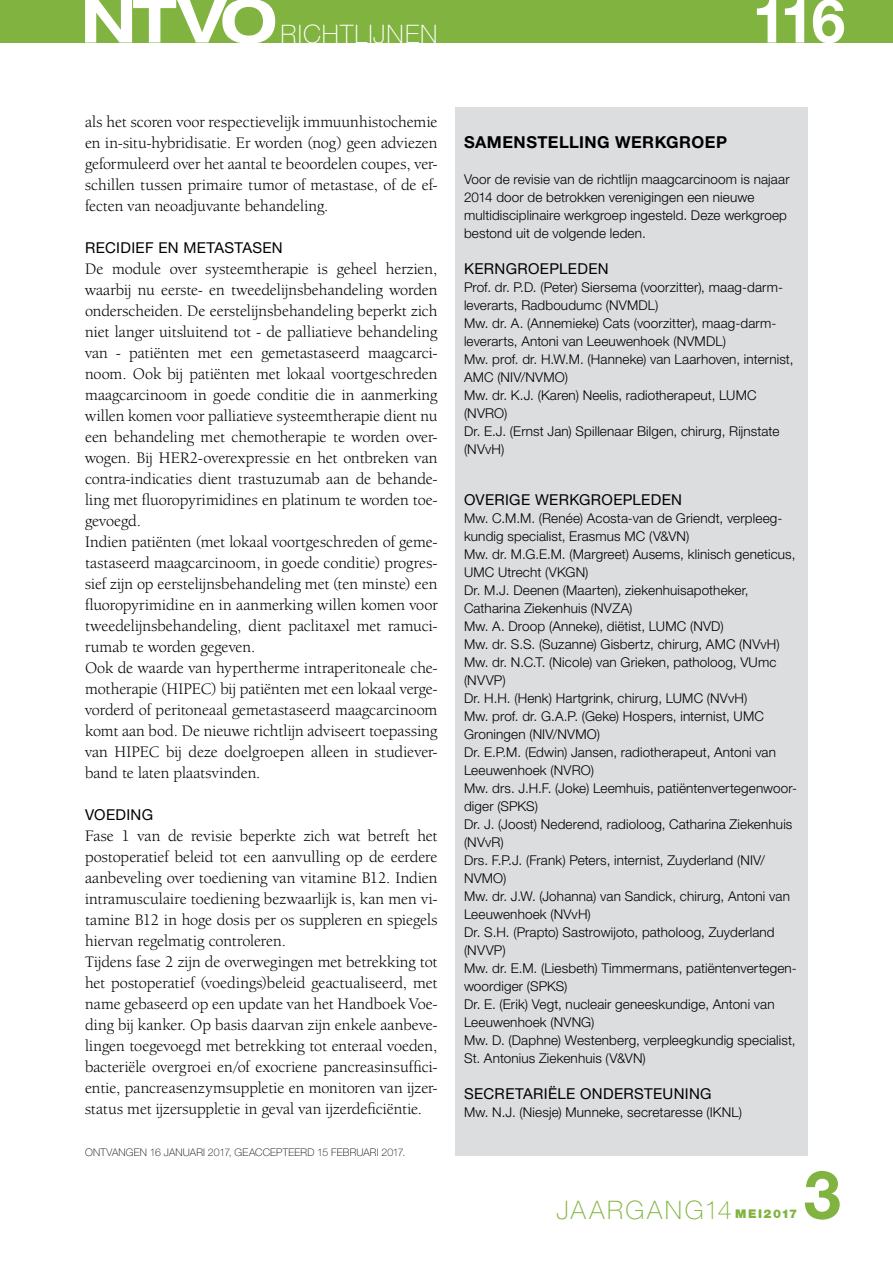
<style>
.page{position:relative;width:893px;height:1263px;background:#fff}
.page>*{position:absolute;margin:0;border:0;box-sizing:border-box;transform-origin:0 0}
.t1{font:700 66.9px "Helvetica Neue LT Std";color:#81b341}
.t2{font:700 60.75px "Helvetica Neue LT Std";color:#fff}
.t3{font:100 25.5px "Helvetica Neue LT Std";letter-spacing:.095em;color:#81b341}
.t4{font:100 25.5px "Helvetica Neue LT Std";letter-spacing:.04em;color:#fff}
.t5{font:16.5px/21px "Berkeley Oldstyle IT Cby BT";color:#000}
.t6{font:700 16.5px "Helvetica Neue LT Std";letter-spacing:.025em;color:#000}
.t7{font:15px "Helvetica Neue LT Std";letter-spacing:.025em;color:#000}
.t8{font:300 13.5px/18px "Helvetica Neue LT Std";letter-spacing:.01em;color:#000}
.t9{font:100 10.5px "Helvetica Neue LT Std";letter-spacing:.015em;color:#000}
.s1{font-weight:900;font-size:12px}
</style>
<div class="page">
<div style="left:0;top:0;width:893px;height:43px;background:#81b341"></div>
<svg style="left:85px;top:0;width:190px;height:43px"></svg>
<div style="left:455px;top:107px;width:353px;height:1049px;background:#dcddde"></div>
<h3 class="t4" style="left:281px;top:19px;width:158px">RICHTLIJNEN</h3>
<h2 class="t2" style="left:752px;top:-17px;width:94px">116</h2>
<p class="t5" style="left:85px;top:111px;width:354px;text-align:justify">als het scoren voor respectievelijk immuunhistochemie en in-situ-hybridisatie. Er worden (nog) geen adviezen geformuleerd over het aantal te beoordelen coupes, ver&shy;schillen tussen primaire tumor of metastase, of de ef&shy;fecten van neoadjuvante behandeling.</p>
<p class="t7" style="left:85px;top:238px;width:199px">RECIDIEF EN METASTASEN</p>
<p class="t5" style="left:85px;top:258px;width:354px">De module over systeemtherapie is geheel herzien, waarbij nu eerste- en tweedelijnsbehandeling worden onderscheiden. De eerstelijnsbehandeling beperkt zich niet langer uitsluitend tot - de palliatieve behandeling van - patiënten met een gemetastaseerd maagcarci&shy;noom. Ook bij patiënten met lokaal voortgeschreden maagcarcinoom in goede conditie die in aanmerking willen komen voor palliatieve systeemtherapie dient nu een behandeling met chemotherapie te worden over&shy;wogen. Bij HER2-overexpressie en het ontbreken van contra-indicaties dient trastuzumab aan de behande&shy;ling met fluoropyrimidines en platinum te worden toe&shy;gevoegd.<br>Indien patiënten (met lokaal voortgeschreden of geme&shy;tastaseerd maagcarcinoom, in goede conditie) progres&shy;sief zijn op eerstelijnsbehandeling met (ten minste) een fluoropyrimidine en in aanmerking willen komen voor tweedelijnsbehandeling, dient paclitaxel met ramuci&shy;rumab te worden gegeven.<br>Ook de waarde van hypertherme intraperitoneale che&shy;motherapie (HIPEC) bij patiënten met een lokaal verge&shy;vorderd of peritoneaal gemetastaseerd maagcarcinoom komt aan bod. De nieuwe richtlijn adviseert toepassing van HIPEC bij deze doelgroepen alleen in studiever&shy;band te laten plaatsvinden.</p>
<p class="t7" style="left:85px;top:805px;width:70px">VOEDING</p>
<p class="t5" style="left:85px;top:825px;width:354px">Fase 1 van de revisie beperkte zich wat betreft het postoperatief beleid tot een aanvulling op de eerdere aanbeveling over toediening van vitamine B12. Indien intramusculaire toediening bezwaarlijk is, kan men vi&shy;tamine B12 in hoge dosis per os suppleren en spiegels hiervan regelmatig controleren.<br>Tijdens fase 2 zijn de overwegingen met betrekking tot het postoperatief (voedings)beleid geactualiseerd, met name gebaseerd op een update van het Handboek Voe&shy;ding bij kanker. Op basis daarvan zijn enkele aanbeve&shy;lingen toegevoegd met betrekking tot enteraal voeden, bacteriële overgroei en/of exocriene pancreasinsuffici&shy;ëntie, pancreasenzymsuppletie en monitoren van ijzer&shy;status met ijzersuppletie in geval van ijzerdeficiëntie.</p>
<p class="t9" style="left:85px;top:1146px;width:322px">ONTVANGEN 16 JANUARI 2017, GEACCEPTEERD 15 FEBRUARI 2017.</p>
<p class="t6" style="left:464px;top:132px;width:265px">SAMENSTELLING WERKGROEP</p>
<p class="t8" style="left:464px;top:170px;width:327px">Voor de revisie van de richtlijn maagcarcinoom is najaar 2014 door de betrokken verenigingen een nieuwe multidisciplinaire werkgroep ingesteld. Deze werkgroep bestond uit de volgende leden.</p>
<p class="t7" style="left:464px;top:260px;width:146px">KERNGROEPLEDEN</p>
<p class="t8" style="left:464px;top:278px;width:331px">Prof. dr. P.D. (Peter) Siersema (voorzitter), maag-darm&shy;leverarts, Radboudumc (NVMDL)<br>Mw. dr. A. (Annemieke) Cats (voorzitter), maag-darm&shy;leverarts, Antoni van Leeuwenhoek (NVMDL)<br>Mw. prof. dr. H.W.M. (Hanneke) van Laarhoven, internist, AMC (NIV/NVMO)<br>Mw. dr. K.J. (Karen) Neelis, radiotherapeut, LUMC (NVRO)<br>Dr. E.J. (Ernst Jan) Spillenaar Bilgen, chirurg, Rijnstate (NVvH)</p>
<p class="t7" style="left:464px;top:490px;width:219px">OVERIGE WERKGROEPLEDEN</p>
<p class="t8" style="left:464px;top:508px;width:334px">Mw. C.M.M. (Renée) Acosta-van de Griendt, verpleeg&shy;kundig specialist, Erasmus MC (V&amp;VN)<br>Mw. dr. M.G.E.M. (Margreet) Ausems, klinisch geneticus, UMC Utrecht (VKGN)<br>Dr. M.J. Deenen (Maarten), ziekenhuisapotheker, Catharina Ziekenhuis (NVZA)<br>Mw. A. Droop (Anneke), diëtist, LUMC (NVD)<br>Mw. dr. S.S. (Suzanne) Gisbertz, chirurg, AMC (NVvH)<br>Mw. dr. N.C.T. (Nicole) van Grieken, patholoog, VUmc (NVVP)<br>Dr. H.H. (Henk) Hartgrink, chirurg, LUMC (NVvH)<br>Mw. prof. dr. G.A.P. (Geke) Hospers, internist, UMC Groningen (NIV/NVMO)<br>Dr. E.P.M. (Edwin) Jansen, radiotherapeut, Antoni van Leeuwenhoek (NVRO)<br>Mw. drs. J.H.F. (Joke) Leemhuis, patiëntenvertegenwoor&shy;diger (SPKS)<br>Dr. J. (Joost) Nederend, radioloog, Catharina Ziekenhuis (NVvR)<br>Drs. F.P.J. (Frank) Peters, internist, Zuyderland (NIV/ NVMO)<br>Mw. dr. J.W. (Johanna) van Sandick, chirurg, Antoni van Leeuwenhoek (NVvH)<br>Dr. S.H. (Prapto) Sastrowijoto, patholoog, Zuyderland (NVVP)<br>Mw. dr. E.M. (Liesbeth) Timmermans, patiëntenvertegen&shy;woordiger (SPKS)<br>Dr. E. (Erik) Vegt, nucleair geneeskundige, Antoni van Leeuwenhoek (NVNG)<br>Mw. D. (Daphne) Westenberg, verpleegkundig specialist, St. Antonius Ziekenhuis (V&amp;VN)</p>
<p class="t7" style="left:464px;top:1084px;width:249px">SECRETARIËLE ONDERSTEUNING</p>
<p class="t8" style="left:464px;top:1102px;width:279px">Mw. N.J. (Niesje) Munneke, secretaresse (IKNL)</p>
<h3 class="t3" style="left:556px;top:1195px;width:242px">JAARGANG14 <span class="s1">MEI2017</span></h3>
<h1 class="t1" style="left:804px;top:1153px;width:39px">3</h1>
</div>
